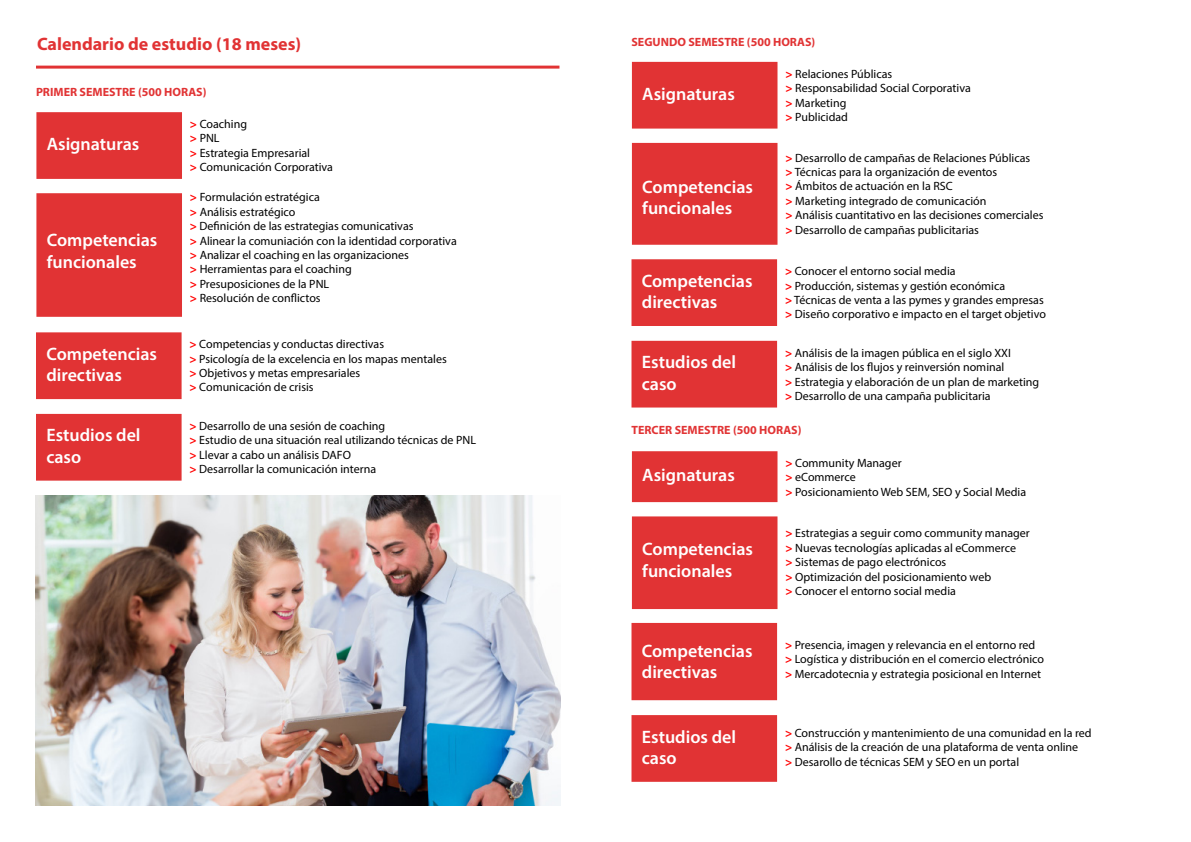
<style>
.page{position:relative;width:1191px;height:842px;background:#fff}
.page>*{position:absolute;margin:0;border:0;box-sizing:border-box;transform-origin:0 0}
.t1{font:600 18px/21.6px "Myriad Pro";color:#fff}
.t2{font:700 18px "Myriad Pro";color:#e13334}
.t3{font:12px/14.4px "Myriad Pro";color:#000}
.t4{font:700 12px "Myriad Pro";color:#e13334}
.s1{font-weight:700;color:#f00}
</style>
<div class="page">
<hr style="left:36px;top:66px;width:523px;height:3px;background:#e13334">
<div style="left:36px;top:112px;width:146px;height:67px;background:#e13334;border:3px solid #e13334"></div>
<div style="left:36px;top:193px;width:146px;height:124px;background:#e13334;border:3px solid #e13334"></div>
<div style="left:36px;top:332px;width:146px;height:67px;background:#e13334;border:3px solid #e13334"></div>
<div style="left:36px;top:414px;width:146px;height:67px;background:#e13334;border:3px solid #e13334"></div>
<img style="left:36px;top:495px;width:524px;height:311px">
<div style="left:632px;top:62px;width:145px;height:67px;background:#e13334"></div>
<div style="left:632px;top:143px;width:145px;height:102px;background:#e13334"></div>
<div style="left:631px;top:259px;width:146px;height:67px;background:#e13334;border:3px solid #e13334"></div>
<div style="left:631px;top:341px;width:146px;height:66px;background:#e13334"></div>
<div style="left:632px;top:451px;width:145px;height:51px;background:#e13334"></div>
<div style="left:632px;top:516px;width:145px;height:93px;background:#e13334"></div>
<div style="left:631px;top:623px;width:146px;height:77px;background:#e13334"></div>
<div style="left:631px;top:715px;width:146px;height:67px;background:#e13334;border:3px solid #e13334"></div>
<h1 class="t2" style="left:37px;top:32px;width:266px">Calendario de estudio (18 meses)</h1>
<p class="t4" style="left:36px;top:84px;width:172px">PRIMER SEMESTRE (500 HORAS)</p>
<h1 class="t1" style="left:47px;top:133px;width:94px">Asignaturas</h1>
<h1 class="t1" style="left:47px;top:229px;width:112px">Competencias funcionales</h1>
<p class="t3" style="left:190px;top:117px;width:145px"><span class="s1">&gt;</span> Coaching<br><span class="s1">&gt;</span> PNL<br><span class="s1">&gt;</span> Estrategia Empresarial<br><span class="s1">&gt;</span> Comunicación Corporativa</p>
<p class="t3" style="left:190px;top:190px;width:268px"><span class="s1">&gt;</span> Formulación estratégica<br><span class="s1">&gt;</span> Análisis estratégico<br><span class="s1">&gt;</span> Definición de las estrategias comunicativas<br><span class="s1">&gt;</span> Alinear la comuniación con la identidad corporativa <span class="s1">&gt;</span> Analizar el coaching en las organizaciones<br><span class="s1">&gt;</span> Herramientas para el coaching<br><span class="s1">&gt;</span> Presuposiciones de la PNL<br><span class="s1">&gt;</span> Resolución de conflictos</p>
<h1 class="t1" style="left:46px;top:343px;width:112px">Competencias directivas</h1>
<p class="t3" style="left:190px;top:337px;width:259px"><span class="s1">&gt;</span> Competencias y conductas directivas<br><span class="s1">&gt;</span> Psicología de la excelencia en los mapas mentales <span class="s1">&gt;</span> Objetivos y metas empresariales<br><span class="s1">&gt;</span> Comunicación de crisis</p>
<h1 class="t1" style="left:46px;top:424px;width:96px">Estudios del caso</h1>
<p class="t3" style="left:190px;top:418px;width:288px"><span class="s1">&gt;</span> Desarrollo de una sesión de coaching<br><span class="s1">&gt;</span> Estudio de una situación real utilizando técnicas de PNL <span class="s1">&gt;</span> Llevar a cabo un análisis DAFO<br><span class="s1">&gt;</span> Desarrollar la comunicación interna</p>
<p class="t4" style="left:631px;top:34px;width:185px">SEGUNDO SEMESTRE (500 HORAS)</p>
<h1 class="t1" style="left:642px;top:83px;width:94px">Asignaturas</h1>
<h1 class="t1" style="left:642px;top:175px;width:112px">Competencias funcionales</h1>
<p class="t3" style="left:785px;top:66px;width:187px"><span class="s1">&gt;</span> Relaciones Públicas<br><span class="s1">&gt;</span> Responsabilidad Social Corporativa <span class="s1">&gt;</span> Marketing<br><span class="s1">&gt;</span> Publicidad</p>
<p class="t3" style="left:785px;top:150px;width:259px"><span class="s1">&gt;</span> Desarrollo de campañas de Relaciones Públicas<br><span class="s1">&gt;</span> Técnicas para la organización de eventos<br><span class="s1">&gt;</span> Ámbitos de actuación en la RSC<br><span class="s1">&gt;</span> Marketing integrado de comunicación<br><span class="s1">&gt;</span> Análisis cuantitativo en las decisiones comerciales <span class="s1">&gt;</span> Desarrollo de campañas publicitarias</p>
<h1 class="t1" style="left:642px;top:269px;width:112px">Competencias directivas</h1>
<p class="t3" style="left:785px;top:264px;width:262px"><span class="s1">&gt;</span> Conocer el entorno social media<br><span class="s1">&gt;</span> Producción, sistemas y gestión económica<br><span class="s1">&gt;</span> Técnicas de venta a las pymes y grandes empresas <span class="s1">&gt;</span> Diseño corporativo e impacto en el target objetivo</p>
<h1 class="t1" style="left:642px;top:351px;width:96px">Estudios del caso</h1>
<p class="t3" style="left:785px;top:345px;width:256px"><span class="s1">&gt;</span> Análisis de la imagen pública en el siglo XXI<br><span class="s1">&gt;</span> Análisis de los flujos y reinversión nominal<br><span class="s1">&gt;</span> Estrategia y elaboración de un plan de marketing <span class="s1">&gt;</span> Desarrollo de una campaña publicitaria</p>
<p class="t4" style="left:631px;top:422px;width:171px">TERCER SEMESTRE (500 HORAS)</p>
<h1 class="t1" style="left:642px;top:464px;width:94px">Asignaturas</h1>
<p class="t3" style="left:785px;top:456px;width:242px"><span class="s1">&gt;</span> Community Manager<br><span class="s1">&gt;</span> eCommerce<br><span class="s1">&gt;</span> Posicionamiento Web SEM, SEO y Social Media</p>
<h1 class="t1" style="left:642px;top:538px;width:112px">Competencias funcionales</h1>
<p class="t3" style="left:785px;top:526px;width:246px"><span class="s1">&gt;</span> Estrategias a seguir como community manager <span class="s1">&gt;</span> Nuevas tecnologías aplicadas al eCommerce<br><span class="s1">&gt;</span> Sistemas de pago electrónicos<br><span class="s1">&gt;</span> Optimización del posicionamiento web<br><span class="s1">&gt;</span> Conocer el entorno social media</p>
<h1 class="t1" style="left:642px;top:639px;width:112px">Competencias directivas</h1>
<p class="t3" style="left:785px;top:637px;width:260px"><span class="s1">&gt;</span> Presencia, imagen y relevancia en el entorno red <span class="s1">&gt;</span> Logística y distribución en el comercio electrónico <span class="s1">&gt;</span> Mercadotecnia y estrategia posicional en Internet</p>
<h1 class="t1" style="left:642px;top:725px;width:96px">Estudios del caso</h1>
<p class="t3" style="left:785px;top:725px;width:308px"><span class="s1">&gt;</span> Construcción y mantenimiento de una comunidad en la red <span class="s1">&gt;</span> Análisis de la creación de una plataforma de venta online<br><span class="s1">&gt;</span> Desarollo de técnicas SEM y SEO en un portal</p>
</div>
